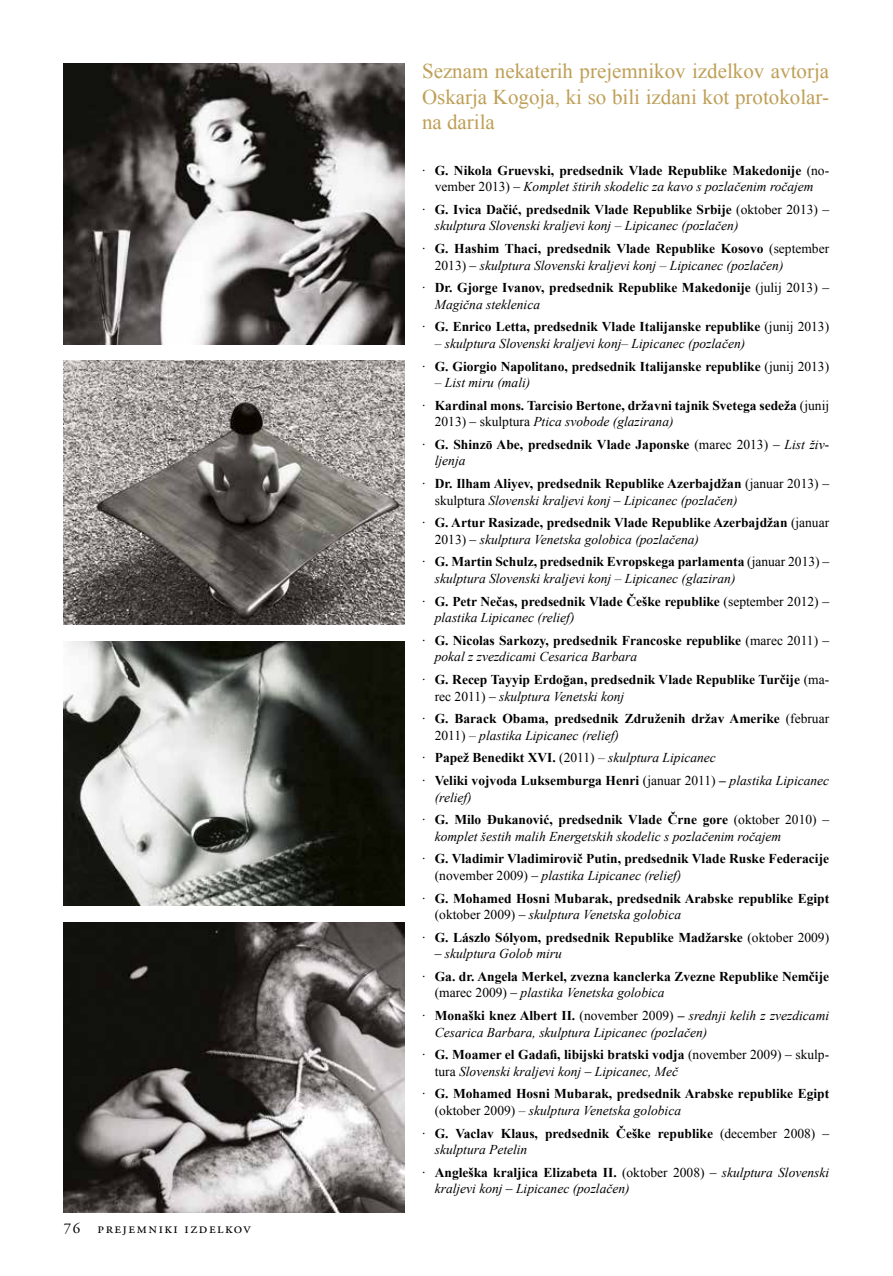
<style>
.page{position:relative;width:893px;height:1276px;background:#fff}
.page>*{position:absolute;margin:0;border:0;box-sizing:border-box;transform-origin:0 0}
.t1{font:21px/25.2px "Times New Roman";color:#be9f56;text-align:justify}
.t2{font:15px "Adobe Garamond Pro";letter-spacing:.1em;color:#000}
.t3{font:700 13.5px/22.6px "Times New Roman";color:#000}
.t4{font:italic 13.5px/22.6px "Times New Roman";color:#000}
.s1{font-weight:400}
.s2{font-weight:400;font-style:italic}
.s3{font-style:normal}
.s4{font-weight:700;font-style:normal}
</style>
<div class="page">
<img style="left:64px;top:922px;width:341px;height:290px">
<img style="left:64px;top:64px;width:341px;height:280px">
<img style="left:64px;top:361px;width:341px;height:264px">
<img style="left:64px;top:641px;width:341px;height:264px">
<p class="t2" style="left:64px;top:1219px;width:188px">76 prejemniki izdelkov</p>
<h1 class="t1" style="left:422px;top:58px;width:409px">Seznam nekaterih prejemnikov izdelkov avtorja Oskarja Kogoja, ki so bili izdani kot protokolar&shy;na darila</h1>
<p class="t3" style="left:422px;top:162px;width:409px;line-height:16.5px;text-align:center"><span class="s1">∙</span> G. Nikola Gruevski, predsednik Vlade Republike Makedonije <span class="s1">(no&shy;vember 2013) –</span> <span class="s2">Komplet štirih skodelic za kavo s pozlačenim ročajem</span></p>
<p class="t4" style="left:435px;top:201px;width:396px;line-height:16.5px;text-indent:-13px"><span class="s3">∙</span> <span class="s4">G. Ivica Dačić, predsednik Vlade Republike Srbije</span> <span class="s3">(oktober 2013) – </span>skulptura Slovenski kraljevi konj – Lipicanec (pozlačen)</p>
<p class="t4" style="left:435px;top:240px;width:396px;line-height:16.5px;text-indent:-13px"><span class="s3">∙</span> <span class="s4">G. Hashim Thaci, predsednik Vlade Republike Kosovo</span> <span class="s3">(september<br>2013) –</span> skulptura Slovenski kraljevi konj – Lipicanec (pozlačen)</p>
<p class="t3" style="left:435px;top:279px;width:396px;line-height:16.5px;text-indent:-13px"><span class="s1">∙</span> Dr. Gjorge Ivanov, predsednik Republike Makedonije <span class="s1">(julij 2013) –<br></span><span class="s2">Magična steklenica</span></p>
<p class="t3" style="left:422px;top:315px;width:409px"><span class="s1">∙</span> G. Enrico Letta, predsednik Vlade Italijanske republike <span class="s1">(junij 2013)</span></p>
<p class="t4" style="left:422px;top:332px;width:409px;text-indent:13px">– skulptura Slovenski kraljevi konj– Lipicanec (pozlačen)<br><span class="s3">∙</span> <span class="s4">G. Giorgio Napolitano, predsednik Italijanske republike</span> <span class="s3">(junij 2013)</span></p>
<p class="t3" style="left:422px;top:371px;width:409px;text-indent:13px"><span class="s2">– List miru (mali)<br></span><span class="s1">∙</span> Kardinal mons. Tarcisio Bertone, državni tajnik Svetega sedeža <span class="s1">(junij</span></p>
<p class="t3" style="left:422px;top:410px;width:409px;text-indent:13px"><span class="s1">2013) – skulptura</span> <span class="s2">Ptica svobode (glazirana)<br></span><span class="s1">∙</span> G. Shinzō Abe, predsednik Vlade Japonske <span class="s1">(marec 2013) –</span> <span class="s2">List živ-</span></p>
<p class="t3" style="left:422px;top:449px;width:409px;text-indent:13px"><span class="s2">ljenja<br></span><span class="s1">∙</span> Dr. Ilham Aliyev, predsednik Republike Azerbajdžan <span class="s1">(januar 2013) –</span></p>
<p class="t3" style="left:422px;top:488px;width:409px;text-indent:13px"><span class="s1">skulptura</span> <span class="s2">Slovenski kraljevi konj</span> <span class="s1">–</span> <span class="s2">Lipicanec (pozlačen)<br></span><span class="s1">∙</span> G. Artur Rasizade, predsednik Vlade Republike Azerbajdžan <span class="s1">(januar</span></p>
<p class="t3" style="left:422px;top:527px;width:409px;text-indent:13px"><span class="s1">2013) –</span> <span class="s2">skulptura Venetska golobica (pozlačena)<br></span><span class="s1">∙</span> G. Martin Schulz, predsednik Evropskega parlamenta <span class="s1">(januar 2013) –</span></p>
<p class="t4" style="left:422px;top:567px;width:409px;text-indent:13px">skulptura Slovenski kraljevi konj – Lipicanec (glaziran)<br><span class="s3">∙</span> <span class="s4">G. Petr Nečas, predsednik Vlade Češke republike</span> <span class="s3">(september 2012) –</span></p>
<p class="t3" style="left:422px;top:606px;width:409px;text-indent:13px"><span class="s2">plastika Lipicanec (relief)<br></span><span class="s1">∙</span> G. Nicolas Sarkozy, predsednik Francoske republike <span class="s1">(marec 2011) –</span></p>
<p class="t3" style="left:422px;top:645px;width:409px;text-indent:13px"><span class="s2">pokal z zvezdicami Cesarica Barbara<br></span><span class="s1">∙</span> G. Recep Tayyip Erdoğan, predsednik Vlade Republike Turčije <span class="s1">(ma-</span></p>
<p class="t3" style="left:422px;top:684px;width:409px;text-indent:13px"><span class="s1">rec 2011) –</span> <span class="s2">skulptura Venetski konj<br></span><span class="s1">∙</span> G. Barack Obama, predsednik Združenih držav Amerike <span class="s1">(februar</span></p>
<p class="t4" style="left:422px;top:723px;width:409px;text-indent:13px"><span class="s3">2011)</span> – plastika Lipicanec (relief)<br><span class="s3">∙</span> <span class="s4">Papež Benedikt XVI.</span> <span class="s3">(2011)</span> – skulptura Lipicanec<br><span class="s3">∙</span> <span class="s4">Veliki vojvoda Luksemburga Henri</span> <span class="s3">(januar 2011)</span> <span class="s4">–</span> plastika Lipicanec</p>
<p class="t3" style="left:422px;top:785px;width:409px;text-indent:13px"><span class="s2">(relief)<br></span><span class="s1">∙</span> G. Milo Đukanović, predsednik Vlade Črne gore <span class="s1">(oktober 2010) –</span></p>
<p class="t3" style="left:422px;top:824px;width:409px;text-indent:13px"><span class="s2">komplet šestih malih Energetskih skodelic s pozlačenim ročajem<br></span><span class="s1">∙</span> G. Vladimir Vladimirovič Putin, predsednik Vlade Ruske Federacije</p>
<p class="t3" style="left:422px;top:863px;width:409px;text-indent:13px"><span class="s1">(november 2009) –</span> <span class="s2">plastika Lipicanec (relief)<br></span><span class="s1">∙</span> G. Mohamed Hosni Mubarak, predsednik Arabske republike Egipt</p>
<p class="t3" style="left:422px;top:903px;width:409px;text-indent:13px"><span class="s1">(oktober 2009) –</span> <span class="s2">skulptura Venetska golobica<br></span><span class="s1">∙</span> G. Lászlo Sólyom, predsednik Republike Madžarske <span class="s1">(oktober 2009)</span></p>
<p class="t3" style="left:422px;top:942px;width:409px;text-indent:13px"><span class="s1">–</span> <span class="s2">skulptura Golob miru<br></span><span class="s1">∙</span> Ga. dr. Angela Merkel, zvezna kanclerka Zvezne Republike Nemčije</p>
<p class="t4" style="left:422px;top:981px;width:409px;text-indent:13px"><span class="s3">(marec 2009) –</span> plastika Venetska golobica<br><span class="s3">∙</span> <span class="s4">Monaški knez Albert II.</span> <span class="s3">(november 2009)</span> <span class="s4">–</span> srednji kelih z zvezdicami</p>
<p class="t4" style="left:422px;top:1020px;width:409px;text-indent:13px">Cesarica Barbara, skulptura Lipicanec (pozlačen)<br><span class="s3">∙</span> <span class="s4">G. Moamer el Gadafi, libijski bratski vodja</span> <span class="s3">(november 2009) – skulp-</span></p>
<p class="t3" style="left:422px;top:1059px;width:409px;text-indent:13px"><span class="s1">tura</span> <span class="s2">Slovenski kraljevi konj</span> <span class="s1">–</span> <span class="s2">Lipicanec, Meč<br></span><span class="s1">∙</span> G. Mohamed Hosni Mubarak, predsednik Arabske republike Egipt</p>
<p class="t3" style="left:422px;top:1098px;width:409px;text-indent:13px"><span class="s1">(oktober 2009)</span> <span class="s2">– skulptura Venetska golobica<br></span><span class="s1">∙</span> G. Vaclav Klaus, predsednik Češke republike <span class="s1">(december 2008) –</span></p>
<p class="t4" style="left:422px;top:1138px;width:409px;text-indent:13px">skulptura Petelin<br><span class="s3">∙</span> <span class="s4">Angleška kraljica Elizabeta II.</span> <span class="s3">(oktober 2008) –</span> skulptura Slovenski</p>
<p class="t4" style="left:435px;top:1177px;width:196px">kraljevi konj <span class="s3">–</span> Lipicanec (pozlačen)</p>
</div>
